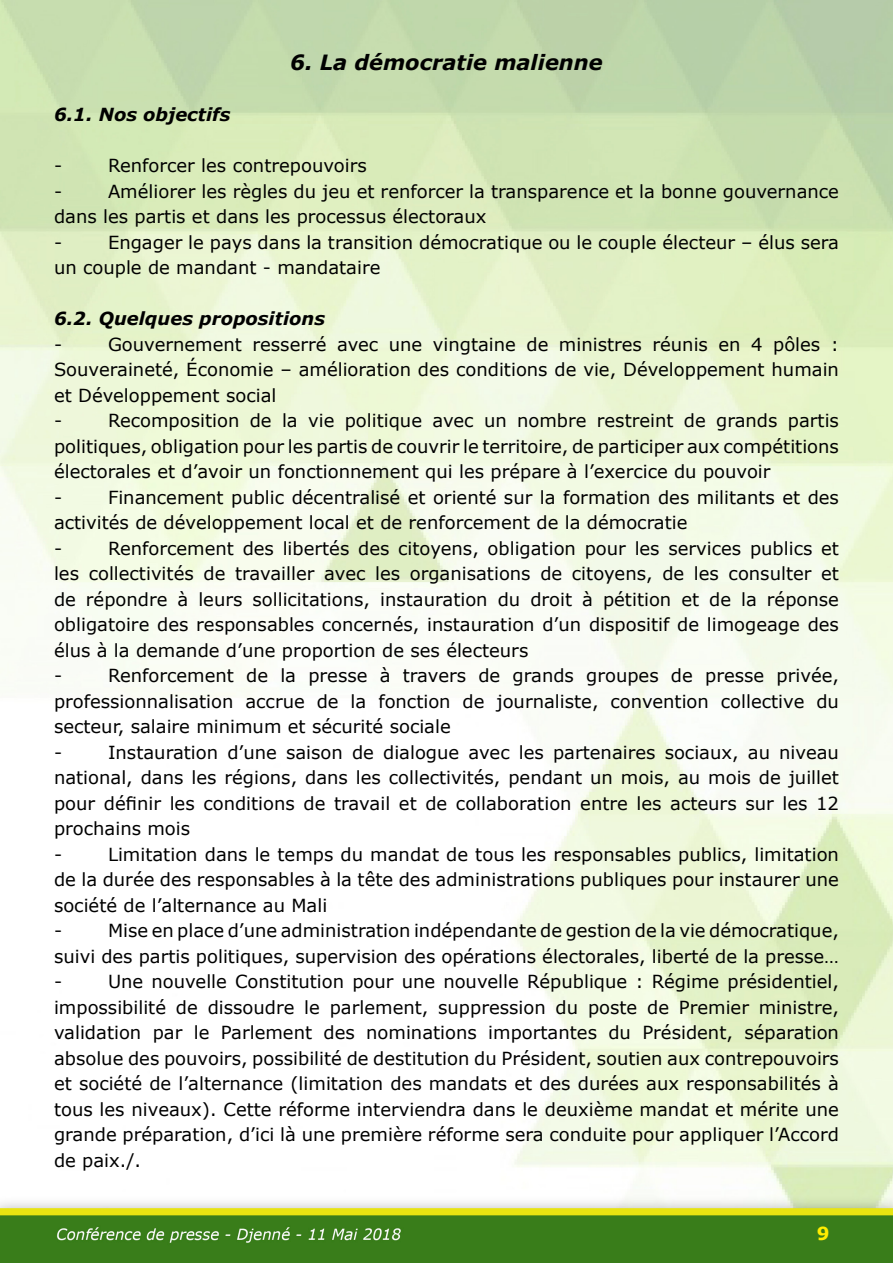
<style>
.page{position:relative;width:893px;height:1263px;background:#fff}
.page>*{position:absolute;margin:0;border:0;box-sizing:border-box;transform-origin:0 0}
.t1{font:italic 700 21px "Verdana";color:#000}
.t2{font:18px/25.5px "Verdana";color:#000}
.t3{font:italic 700 18px "Verdana";color:#000}
.t4{font:700 18px "Verdana";color:#ffed00}
</style>
<div class="page">
<img style="left:0;top:0;width:893px;height:1263px">
<p class="t3" style="left:54px;top:102px;width:178px">6.1. Nos objectifs</p>
<p class="t1" style="left:290px;top:48px;width:314px">6. La démocratie malienne</p>
<p class="t2" style="left:54px;top:153px;width:10px">-</p>
<p class="t2" style="left:108px;top:153px;width:260px">Renforcer les contrepouvoirs</p>
<p class="t2" style="left:54px;top:178px;width:10px">-</p>
<p class="t2" style="left:54px;top:178px;width:786px;text-indent:54px">Améliorer les règles du jeu et renforcer la transparence et la bonne gouvernance dans les partis et dans les processus électoraux<br>-</p>
<p class="t2" style="left:54px;top:229px;width:786px;text-indent:54px">Engager le pays dans la transition démocratique ou le couple électeur – élus sera un couple de mandant - mandataire</p>
<p class="t3" style="left:54px;top:306px;width:272px">6.2. Quelques propositions</p>
<p class="t2" style="left:54px;top:331px;width:10px">-</p>
<p class="t2" style="left:54px;top:331px;width:786px;text-indent:54px">Gouvernement resserré avec une vingtaine de ministres réunis en 4 pôles :<br>Souveraineté, Économie – amélioration des conditions de vie, Développement humain et Développement social<br>-</p>
<p class="t2" style="left:54px;top:408px;width:786px;text-indent:54px">Recomposition de la vie politique avec un nombre restreint de grands partis politiques, obligation pour les partis de couvrir le territoire, de participer aux compétitions électorales et d’avoir un fonctionnement qui les prépare à l’exercice du pouvoir<br>-</p>
<p class="t2" style="left:54px;top:484px;width:786px;text-indent:54px">Financement public décentralisé et orienté sur la formation des militants et des activités de développement local et de renforcement de la démocratie<br>-</p>
<p class="t2" style="left:54px;top:535px;width:786px;text-indent:54px">Renforcement des libertés des citoyens, obligation pour les services publics et les collectivités de travailler avec les organisations de citoyens, de les consulter et de répondre à leurs sollicitations, instauration du droit à pétition et de la réponse obligatoire des responsables concernés, instauration d’un dispositif de limogeage des élus à la demande d’une proportion de ses électeurs<br>-</p>
<p class="t2" style="left:54px;top:663px;width:786px;text-indent:54px">Renforcement de la presse à travers de grands groupes de presse privée, professionnalisation accrue de la fonction de journaliste, convention collective du secteur, salaire minimum et sécurité sociale<br>-</p>
<p class="t2" style="left:54px;top:739px;width:786px;text-indent:54px">Instauration d’une saison de dialogue avec les partenaires sociaux, au niveau national, dans les régions, dans les collectivités, pendant un mois, au mois de juillet pour définir les conditions de travail et de collaboration entre les acteurs sur les 12 prochains mois<br>-</p>
<p class="t2" style="left:54px;top:841px;width:786px;text-indent:54px">Limitation dans le temps du mandat de tous les responsables publics, limitation de la durée des responsables à la tête des administrations publiques pour instaurer une société de l’alternance au Mali<br>-</p>
<p class="t2" style="left:54px;top:918px;width:786px;text-align:justify;text-indent:54px">Mise en place d’une administration indépendante de gestion de la vie démocratique, suivi des partis politiques, supervision des opérations électorales, liberté de la presse… -</p>
<p class="t2" style="left:54px;top:969px;width:786px;text-align:justify;text-indent:54px">Une nouvelle Constitution pour une nouvelle République : Régime présidentiel, impossibilité de dissoudre le parlement, suppression du poste de Premier ministre, validation par le Parlement des nominations importantes du Président, séparation absolue des pouvoirs, possibilité de destitution du Président, soutien aux contrepouvoirs et société de l’alternance (limitation des mandats et des durées aux responsabilités à tous les niveaux). Cette réforme interviendra dans le deuxième mandat et mérite une grande préparation, d’ici là une première réforme sera conduite pour appliquer l’Accord de paix./.</p>
<p class="t4" style="left:817px;top:1221px;width:14px">9</p>
</div>
